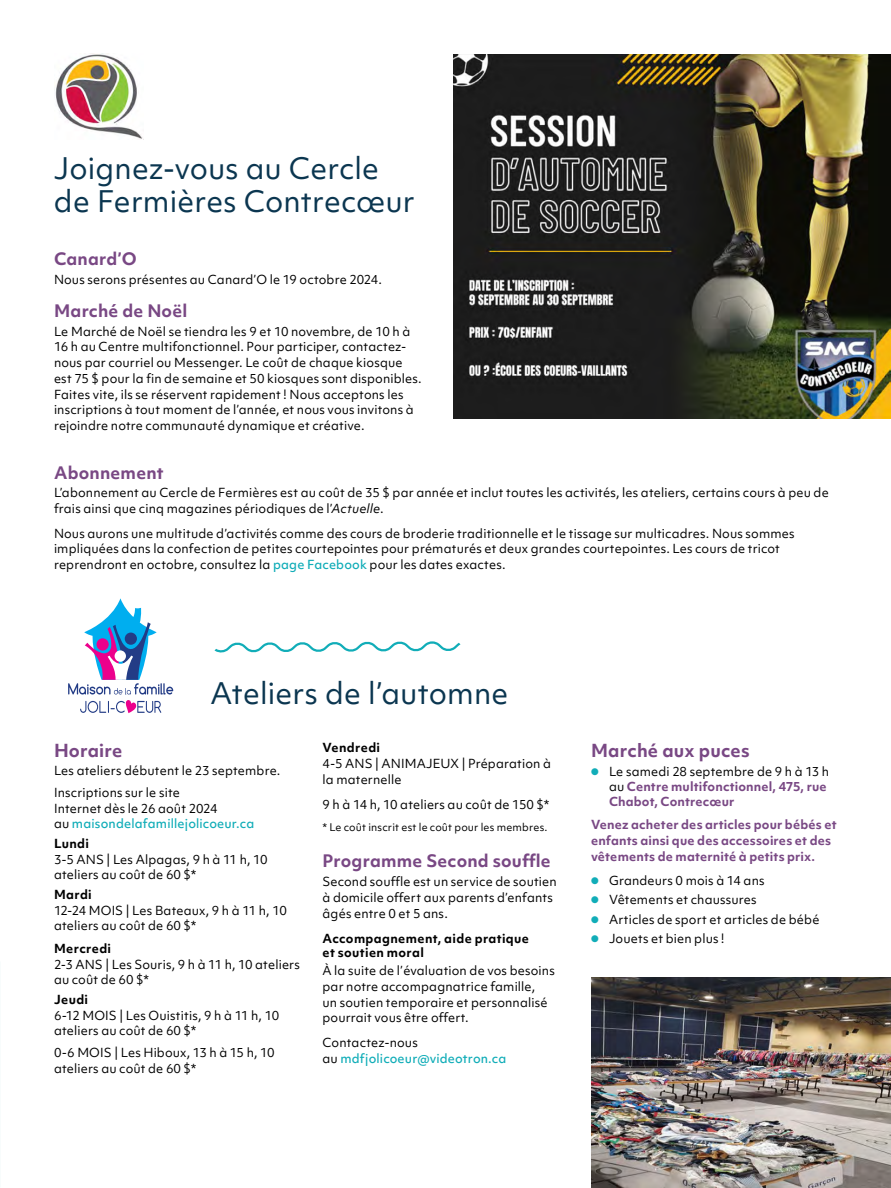
<style>
.page{position:relative;width:891px;height:1188px;background:#fff}
.page>*{position:absolute;margin:0;border:0;box-sizing:border-box;transform-origin:0 0}
.t1{font:28.5px/33px "Objektiv Mk 1";letter-spacing:.005em;color:#0b3650}
.t2{font:700 17.25px "Objektiv Mk 1";letter-spacing:.01em;color:#794884}
.t3{font:700 16.5px "Objektiv Mk 1";letter-spacing:.015em;color:#794884}
.t4{font:12px/15.8px "Objektiv Mk 1";letter-spacing:.01em;color:#000}
.t5{font:700 12px/15px "Objektiv Mk 1";letter-spacing:.015em;color:#794884}
.t6{font:500 12px/15.8px "Objektiv Mk 1";letter-spacing:.01em;color:#11adb8}
.t7{font:700 12px/13.5px "Objektiv Mk 1";letter-spacing:.03em;color:#000}
.t8{font:10.2px "Objektiv Mk 1";letter-spacing:.02em;color:#000}
.s1{font-style:italic}
.s2{font-weight:500;color:#11adb8}
.s3{font-weight:400;color:#000}
.s4{color:#11adb8}
</style>
<div class="page">
<img style="left:55px;top:54px;width:88px;height:85px">
<svg style="left:68px;top:598px;width:105px;height:115px"></svg>
<img style="left:591px;top:978px;width:300px;height:210px">
<img style="left:454px;top:54px;width:437px;height:365px">
<svg style="left:215px;top:641px;width:246px;height:12px"></svg>
<h1 class="t1" style="left:54px;top:152px;width:362px">Joignez-vous au Cercle de Fermières Contrecœur</h1>
<h3 class="t3" style="left:54px;top:247px;width:84px">Canard’O</h3>
<p class="t4" style="left:54px;top:271px;width:329px">Nous serons présentes au Canard’O le 19 octobre 2024.</p>
<h3 class="t3" style="left:54px;top:299px;width:135px">Marché de Noël</h3>
<p class="t4" style="left:54px;top:323px;width:369px">Le Marché de Noël se tiendra les 9 et 10 novembre, de 10 h à 16 h au Centre multifonctionnel. Pour participer, contactez&shy;nous par courriel ou Messenger. Le coût de chaque kiosque est 75 $ pour la fin de semaine et 50 kiosques sont disponibles.<br>Faites vite, ils se réservent rapidement ! Nous acceptons les inscriptions à tout moment de l’année, et nous vous invitons à rejoindre notre communauté dynamique et créative.</p>
<h3 class="t3" style="left:54px;top:461px;width:111px">Abonnement</h3>
<p class="t4" style="left:54px;top:485px;width:776px">L’abonnement au Cercle de Fermières est au coût de 35 $ par année et inclut toutes les activités, les ateliers, certains cours à peu de frais ainsi que cinq magazines périodiques de l’<span class="s1">Actuelle</span>.</p>
<p class="t4" style="left:54px;top:525px;width:742px">Nous aurons une multitude d’activités comme des cours de broderie traditionnelle et le tissage sur multicadres. Nous sommes impliquées dans la confection de petites courtepointes pour prématurés et deux grandes courtepointes. Les cours de tricot reprendront en octobre, consultez la <span class="s2">page Facebook</span> pour les dates exactes.</p>
<h1 class="t1" style="left:211px;top:677px;width:299px">Ateliers de l’automne</h1>
<h2 class="t2" style="left:54px;top:738px;width:70px">Horaire</h2>
<p class="t4" style="left:54px;top:760px;width:228px;line-height:21.8px">Les ateliers débutent le 23 septembre.<br>Inscriptions sur le site</p>
<p class="t6" style="left:54px;top:800px;width:202px"><span class="s3">Internet dès le 26 août 2024<br>au</span> maisondelafamillejolicoeur.ca</p>
<p class="t7" style="left:54px;top:836px;width:37px">Lundi</p>
<p class="t4" style="left:54px;top:851px;width:215px">3-5 ANS | Les Alpagas, 9 h à 11 h, 10 ateliers au coût de 60 $*</p>
<p class="t7" style="left:54px;top:887px;width:39px">Mardi</p>
<p class="t4" style="left:54px;top:902px;width:234px">12-24 MOIS | Les Bateaux, 9 h à 11 h, 10 ateliers au coût de 60 $*</p>
<p class="t7" style="left:54px;top:941px;width:59px">Mercredi</p>
<p class="t4" style="left:54px;top:956px;width:248px">2-3 ANS | Les Souris, 9 h à 11 h, 10 ateliers au coût de 60 $*</p>
<p class="t7" style="left:54px;top:992px;width:36px">Jeudi</p>
<p class="t4" style="left:54px;top:1007px;width:227px">6-12 MOIS | Les Ouistitis, 9 h à 11 h, 10 ateliers au coût de 60 $*</p>
<p class="t4" style="left:54px;top:1045px;width:222px">0-6 MOIS | Les Hiboux, 13 h à 15 h, 10 ateliers au coût de 60 $*</p>
<p class="t7" style="left:322px;top:741px;width:59px">Vendredi</p>
<p class="t4" style="left:322px;top:756px;width:230px">4-5 ANS | ANIMAJEUX | Préparation à la maternelle</p>
<p class="t4" style="left:322px;top:796px;width:228px">9 h à 14 h, 10 ateliers au coût de 150 $*</p>
<p class="t8" style="left:322px;top:820px;width:227px">* Le coût inscrit est le coût pour les membres.</p>
<h3 class="t3" style="left:322px;top:849px;width:230px">Programme Second souffle</h3>
<p class="t4" style="left:322px;top:874px;width:236px">Second souffle est un service de soutien à domicile offert aux parents d’enfants âgés entre 0 et 5 ans.</p>
<p class="t7" style="left:322px;top:931px;width:208px">Accompagnement, aide pratique et soutien moral</p>
<p class="t4" style="left:322px;top:963px;width:234px">À la suite de l’évaluation de vos besoins par notre accompagnatrice famille,<br>un soutien temporaire et personnalisé pourrait vous être offert.</p>
<p class="t6" style="left:322px;top:1035px;width:185px"><span class="s3">Contactez-nous<br>au</span> mdfjolicoeur@videotron.ca</p>
<h2 class="t2" style="left:591px;top:738px;width:160px">Marché aux puces</h2>
<p class="t5" style="left:609px;top:764px;width:222px;text-indent:-18px"><span class="s4">●</span> <span class="s3">Le samedi 28 septembre de 9 h à 13 h au</span> Centre multifonctionnel, 475, rue<br>Chabot, Contrecœur</p>
<p class="t5" style="left:591px;top:817px;width:247px;line-height:15.8px">Venez acheter des articles pour bébés et enfants ainsi que des accessoires et des vêtements de maternité à petits prix.</p>
<p class="t4" style="left:591px;top:872px;width:175px"><span class="s4">●</span> Grandeurs 0 mois à 14 ans</p>
<p class="t4" style="left:591px;top:892px;width:167px"><span class="s4">●</span> Vêtements et chaussures</p>
<p class="t4" style="left:591px;top:911px;width:230px"><span class="s4">●</span> Articles de sport et articles de bébé</p>
<p class="t4" style="left:591px;top:931px;width:135px"><span class="s4">●</span> Jouets et bien plus !</p>
</div>
